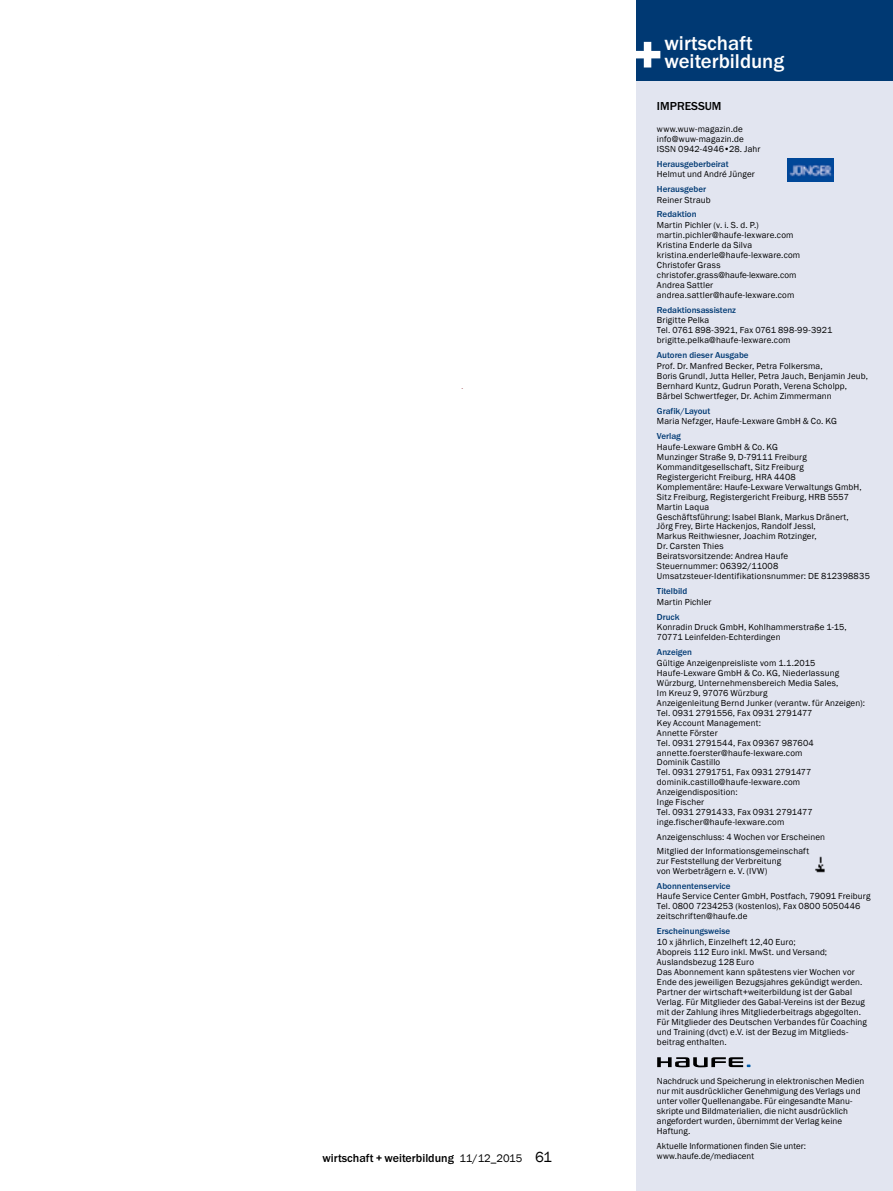
<style>
.page{position:relative;width:893px;height:1191px;background:#fff}
.page>*{position:absolute;margin:0;border:0;box-sizing:border-box;transform-origin:0 0}
.t1{font:500 20.7px/18.1px "Franklin Goth EF";color:#fff}
.t2{font:500 12px "Franklin Goth EF";color:#000}
.t3{font:9px/9.9px "Franklin Gothic";letter-spacing:.015em;color:#000}
.t4{font:500 9px "Franklin Goth EF";color:#003973}
.s1{font-family:"Franklin Gothic";font-weight:400;font-size:11.25px}
.s2{font-family:"Franklin Gothic";font-weight:400;font-size:15px}
</style>
<div class="page">
<div style="left:636px;top:0;width:257px;height:1191px;background:#e2e5f0"></div>
<div style="left:636px;top:0;width:257px;height:81px;background:#003973"></div>
<svg style="left:636px;top:42px;width:24px;height:25px"></svg>
<img style="left:787px;top:158px;width:46px;height:23px">
<img style="left:815px;top:856px;width:10px;height:17px">
<svg style="left:657px;top:1057px;width:93px;height:10px"></svg>
<h2 class="t2" style="left:323px;top:1151px;width:231px">wirtschaft + weiterbildung <span class="s1">11/12_2015</span> <span class="s2">61</span></h2>
<h1 class="t1" style="left:664px;top:34px;width:121px">wirtschaft weiterbildung</h1>
<h2 class="t2" style="left:657px;top:99px;width:66px">IMPRESSUM</h2>
<p class="t3" style="left:657px;top:124px;width:105px">www.wuw-magazin.de info@wuw-magazin.de<br>ISSN 0942-4946•28. Jahr</p>
<p class="t4" style="left:657px;top:159px;width:73px">Herausgeberbeirat</p>
<p class="t3" style="left:657px;top:169px;width:99px">Helmut und André Jünger</p>
<p class="t4" style="left:657px;top:184px;width:51px">Herausgeber</p>
<p class="t3" style="left:657px;top:195px;width:55px">Reiner Straub</p>
<p class="t4" style="left:657px;top:209px;width:41px">Redaktion</p>
<p class="t3" style="left:657px;top:220px;width:145px">Martin Pichler (v. i. S. d. P.) martin.pichler@haufe-lexware.com<br>Kristina Enderle da Silva kristina.enderle@haufe-lexware.com<br>Christofer Grass christofer.grass@haufe-lexware.com<br>Andrea Sattler andrea.sattler@haufe-lexware.com</p>
<p class="t4" style="left:657px;top:305px;width:81px">Redaktionsassistenz</p>
<p class="t3" style="left:657px;top:316px;width:177px">Brigitte Pelka<br>Tel. 0761 898-3921, Fax 0761 898-99-3921 brigitte.pelka@haufe-lexware.com</p>
<p class="t4" style="left:657px;top:350px;width:93px">Autoren dieser Ausgabe</p>
<p class="t3" style="left:657px;top:361px;width:213px">Prof. Dr. Manfred Becker, Petra Folkersma,<br>Boris Grundl, Jutta Heller, Petra Jauch, Benjamin Jeub, Bernhard Kuntz, Gudrun Porath, Verena Scholpp, Bärbel Schwertfeger, Dr. Achim Zimmermann</p>
<p class="t4" style="left:657px;top:406px;width:55px">Grafik/Layout</p>
<p class="t3" style="left:657px;top:416px;width:181px">Maria Nefzger, Haufe-Lexware GmbH &amp; Co. KG</p>
<p class="t4" style="left:657px;top:431px;width:26px">Verlag</p>
<p class="t3" style="left:657px;top:442px;width:214px">Haufe-Lexware GmbH &amp; Co. KG<br>Munzinger Straße 9, D-79111 Freiburg Kommanditgesellschaft, Sitz Freiburg<br>Registergericht Freiburg, HRA 4408<br>Komplementäre: Haufe-Lexware Verwaltungs GmbH, Sitz Freiburg, Registergericht Freiburg, HRB 5557<br>Martin Laqua<br>Geschäftsführung: Isabel Blank, Markus Dränert,<br>Jörg Frey, Birte Hackenjos, Randolf Jessl,<br>Markus Reithwiesner, Joachim Rotzinger,<br>Dr. Carsten Thies<br>Beiratsvorsitzende: Andrea Haufe<br>Steuernummer: 06392/11008<br>Umsatzsteuer-Identifikationsnummer: DE 812398835</p>
<p class="t4" style="left:657px;top:585px;width:32px">Titelbild</p>
<p class="t3" style="left:657px;top:597px;width:56px">Martin Pichler</p>
<p class="t4" style="left:657px;top:612px;width:24px">Druck</p>
<p class="t3" style="left:657px;top:622px;width:191px">Konradin Druck GmbH, Kohlhammerstraße 1-15,<br>70771 Leinfelden-Echterdingen</p>
<p class="t4" style="left:657px;top:647px;width:37px">Anzeigen</p>
<p class="t3" style="left:657px;top:658px;width:210px">Gültige Anzeigenpreisliste vom 1.1.2015<br>Haufe-Lexware GmbH &amp; Co. KG, Niederlassung Würzburg, Unternehmensbereich Media Sales,<br>Im Kreuz 9, 97076 Würzburg<br>Anzeigenleitung Bernd Junker (verantw. für Anzeigen):<br>Tel. 0931 2791556, Fax 0931 2791477<br>Key Account Management:<br>Annette Förster<br>Tel. 0931 2791544, Fax 09367 987604 annette.foerster@haufe-lexware.com<br>Dominik Castillo<br>Tel. 0931 2791751, Fax 0931 2791477 dominik.castillo@haufe-lexware.com Anzeigendisposition:<br>Inge Fischer<br>Tel. 0931 2791433, Fax 0931 2791477 inge.fischer@haufe-lexware.com</p>
<p class="t3" style="left:657px;top:829px;width:170px;line-height:14.2px">Anzeigenschluss: 4 Wochen vor Erscheinen<br>Mitglied der Informationsgemeinschaft</p>
<p class="t3" style="left:657px;top:856px;width:126px">zur Feststellung der Verbreitung von Werbeträgern e. V. (IVW)</p>
<p class="t4" style="left:657px;top:881px;width:75px">Abonnentenservice</p>
<p class="t3" style="left:657px;top:891px;width:215px">Haufe Service Center GmbH, Postfach, 79091 Freiburg<br>Tel. 0800 7234253 (kostenlos), Fax 0800 5050446 zeitschriften@haufe.de</p>
<p class="t4" style="left:657px;top:926px;width:75px">Erscheinungsweise</p>
<p class="t3" style="left:657px;top:937px;width:211px">10 x jährlich, Einzelheft 12,40 Euro;<br>Abopreis 112 Euro inkl. MwSt. und Versand; Auslandsbezug 128 Euro<br>Das Abonnement kann spätestens vier Wochen vor Ende des jeweiligen Bezugsjahres gekündigt werden.<br>Partner der wirtschaft+weiterbildung ist der Gabal Verlag. Für Mitglieder des Gabal-Vereins ist der Bezug mit der Zahlung ihres Mitgliederbeitrags abgegolten.<br>Für Mitglieder des Deutschen Verbandes für Coaching und Training (dvct) e.V. ist der Bezug im Mitglieds&shy;beitrag enthalten.</p>
<p class="t3" style="left:657px;top:1076px;width:209px">Nachdruck und Speicherung in elektronischen Medien nur mit ausdrücklicher Genehmigung des Verlags und unter voller Quellenangabe. Für eingesandte Manu&shy;skripte und Bildmaterialien, die nicht ausdrücklich angefordert wurden, übernimmt der Verlag keine Haftung.</p>
<p class="t3" style="left:657px;top:1140px;width:151px">Aktuelle Informationen finden Sie unter: www.haufe.de/mediacent</p>
</div>
